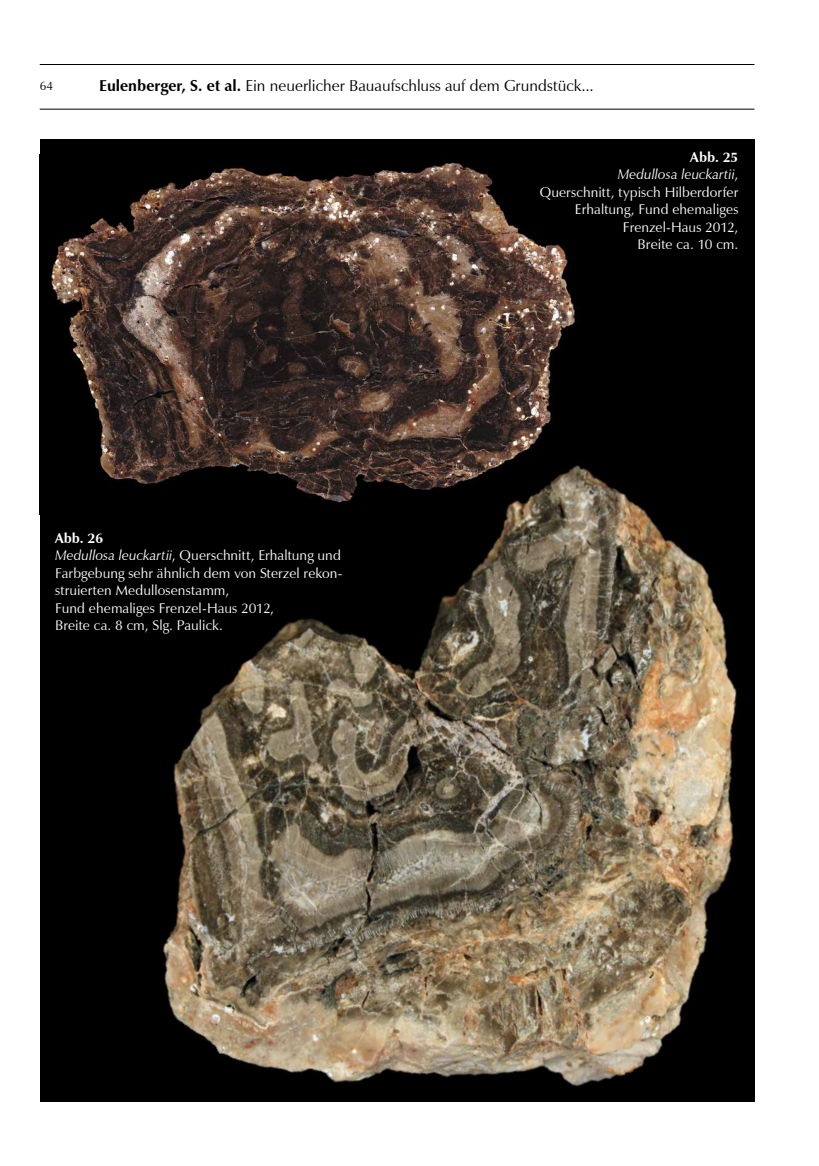
<style>
.page{position:relative;width:819px;height:1166px;background:#fff}
.page>*{position:absolute;margin:0;border:0;box-sizing:border-box;transform-origin:0 0}
.t1{font:15.75px "Zapf Humanist 601 BT";color:#000}
.t2{font:14px/17.5px "Zapf Humanist 601 BT";letter-spacing:.005em;color:#fff;text-align:right}
.t3{font:12.25px "Zapf Humanist 601 BT";color:#000}
.s1{font-weight:700}
.s2{font-style:italic}
</style>
<div class="page">
<hr style="left:40px;top:64px;width:714px;height:1px;background:#000">
<hr style="left:40px;top:109px;width:714px;height:1px;background:#000">
<div style="left:40px;top:139px;width:714px;height:962px;background:#000001"></div>
<img style="left:49px;top:162px;width:526px;height:322px">
<img style="left:142px;top:417px;width:596px;height:670px">
<p class="t3" style="left:40px;top:78px;width:15px">64</p>
<p class="t1" style="left:99px;top:76px;width:496px"><span class="s1">Eulenberger, S. et al.</span> Ein neuerlicher Bauaufschluss auf dem Grundstück...</p>
<p class="t2" style="left:55px;top:529px;width:289px;text-align:left"><span class="s1">Abb. 26<br></span><span class="s2">Medullosa leuckartii</span>, Querschnitt, Erhaltung und Farbgebung sehr ähnlich dem von Sterzel rekon&shy;struierten Medullosenstamm,<br>Fund ehemaliges Frenzel-Haus 2012,<br>Breite ca. 8 cm, Slg. Paulick.</p>
<p class="t2" style="left:539px;top:148px;width:200px"><span class="s1">Abb. 25<br></span><span class="s2">Medullosa leuckartii</span>,<br>Querschnitt, typisch Hilberdorfer<br>Erhaltung, Fund ehemaliges<br>Frenzel-Haus 2012,<br>Breite ca. 10 cm.</p>
</div>
